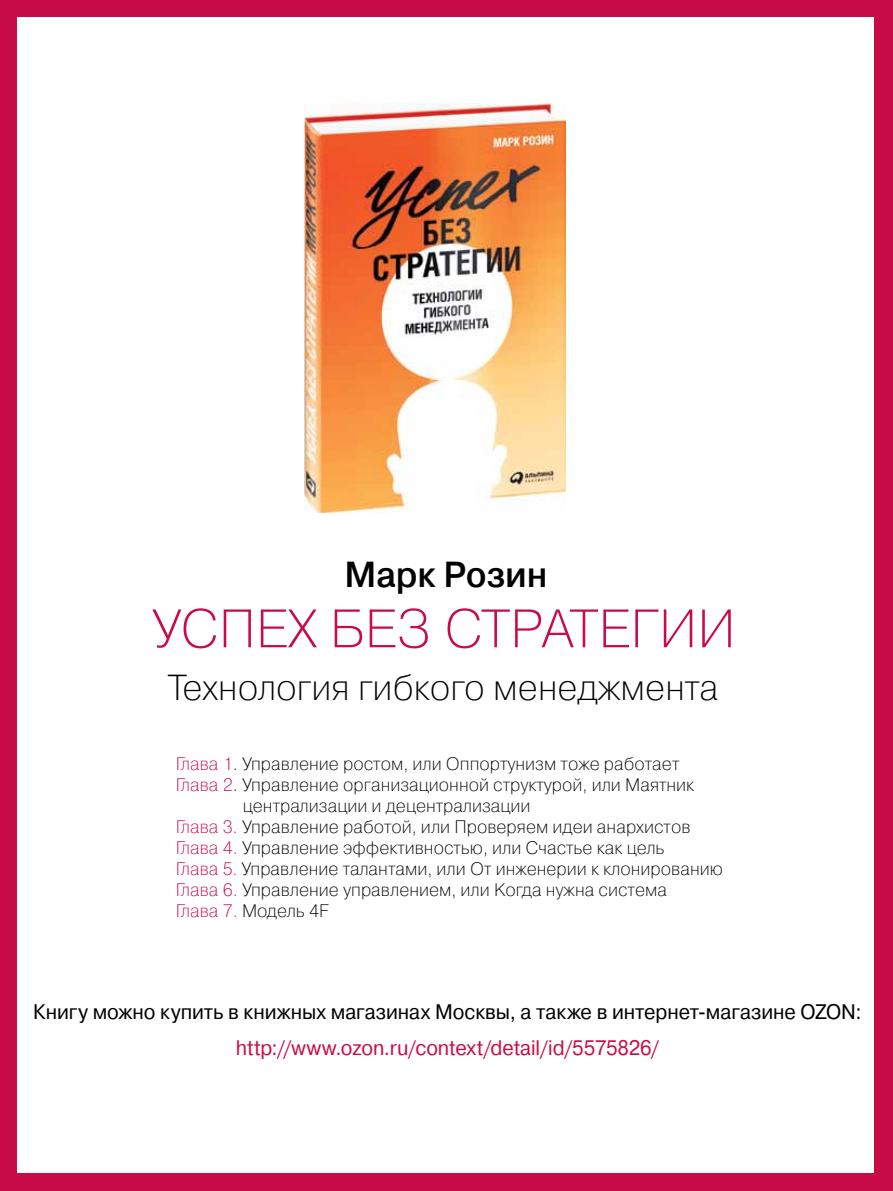
<style>
.page{position:relative;width:893px;height:1191px;background:#fff}
.page>*{position:absolute;margin:0;border:0;box-sizing:border-box;transform-origin:0 0}
.t1{font:54px "Pragmatica Light C";color:#c80c47}
.t2{font:36px "Pragmatica Light C";color:#000}
.t3{font:700 36px "Pragmatica Light C";letter-spacing:-.005em;color:#000;scale:.95 1}
.t4{font:21px "Pragmatica Book CTT";letter-spacing:-.005em;color:#000;scale:.95 1}
.t5{font:21px "Pragmatica Book CTT";letter-spacing:-.005em;color:#c80c47;scale:.95 1}
.t6{font:18px "Pragmatica Light C";color:#000}
.s1{color:#c80c47}
</style>
<div class="page">
<div style="left:1px;top:0;width:892px;height:1191px;background:#c80c47"></div>
<div style="left:18px;top:17px;width:856px;height:1156px;background:#fff"></div>
<img style="left:305px;top:104px;width:260px;height:408px">
<h2 class="t3" style="left:345px;top:555px;width:215px">Марк Розин</h2>
<h1 class="t1" style="left:152px;top:598px;width:586px">УСПЕХ БЕЗ СТРАТЕГИИ</h1>
<h2 class="t2" style="left:168px;top:668px;width:552px">Технология гибкого менеджмента</h2>
<p class="t6" style="left:176px;top:754px;width:505px"><span class="s1">Глава 1</span>. Управление ростом, или Оппортунизм тоже работает</p>
<p class="t6" style="left:176px;top:775px;width:520px"><span class="s1">Глава 2</span>. Управление организационной структурой, или Маятник</p>
<p class="t6" style="left:243px;top:796px;width:289px">централизации и децентрализации</p>
<p class="t6" style="left:176px;top:817px;width:516px"><span class="s1">Глава 3.</span> Управление работой, или Проверяем идеи анархистов</p>
<p class="t6" style="left:176px;top:838px;width:490px"><span class="s1">Глава 4.</span> Управление эффективностью, или Счастье как цель</p>
<p class="t6" style="left:176px;top:859px;width:548px"><span class="s1">Глава 5.</span> Управление талантами, или От инженерии к клонированию</p>
<p class="t6" style="left:176px;top:880px;width:493px"><span class="s1">Глава 6.</span> Управление управлением, или Когда нужна система</p>
<p class="t6" style="left:176px;top:901px;width:155px"><span class="s1">Глава 7.</span> Модель 4F</p>
<p class="t4" style="left:33px;top:1000px;width:873px">Книгу можно купить в книжных магазинах Москвы, а также в интернет-магазине OZON:</p>
<p class="t5" style="left:236px;top:1036px;width:447px">http://www.ozon.ru/context/detail/id/5575826/</p>
</div>
